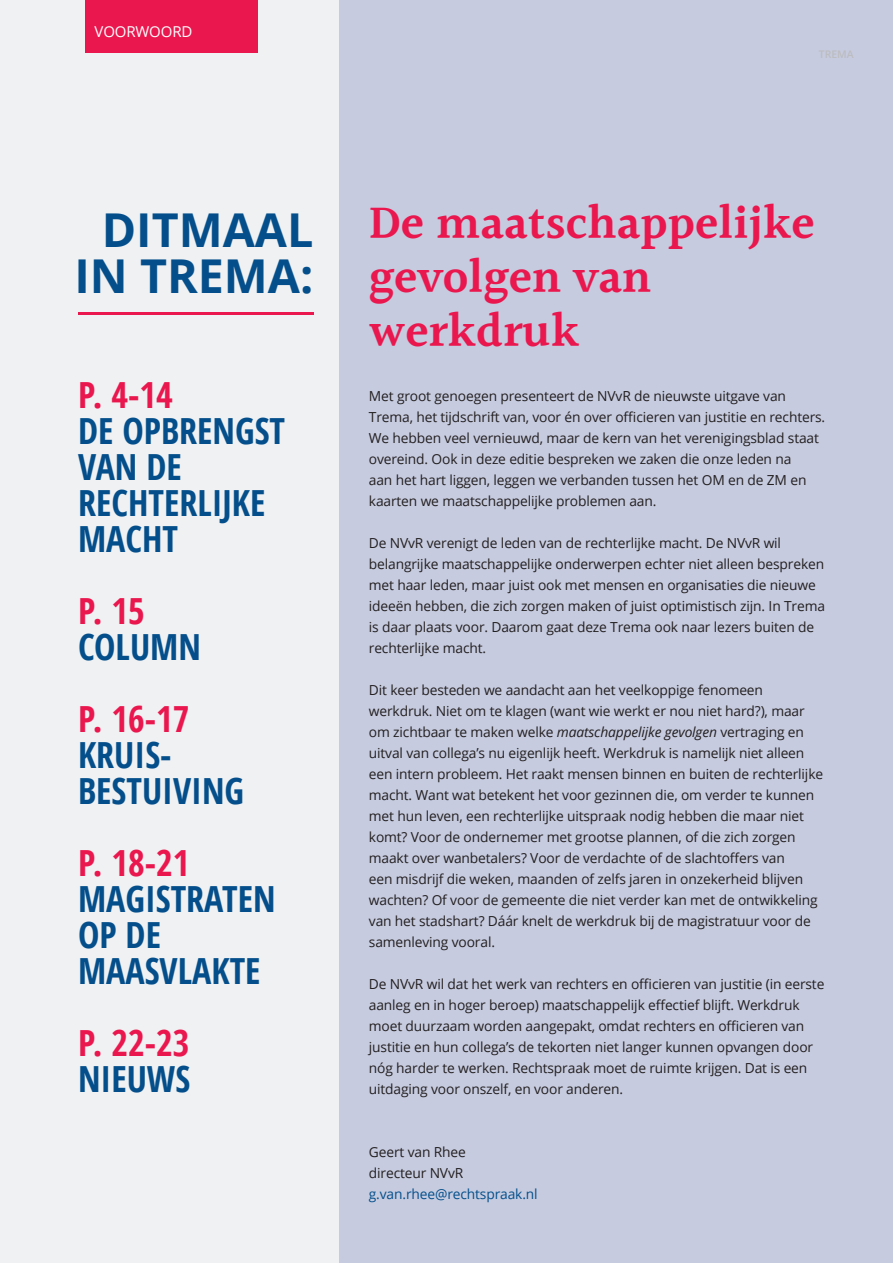
<style>
.page{position:relative;width:893px;height:1263px;background:#c6cbdf}
.page>*{position:absolute;margin:0;border:0;box-sizing:border-box;transform-origin:0 0}
.t1{font:600 48px/54px "Halant";color:#e9174e}
.t2{font:700 46.65px "Open Sans";color:#044f8b}
.t3{font:700 condensed 36px/36px "Open Sans";color:#044f8b}
.t4{font:700 condensed 36px "Open Sans";color:#e9174e}
.LABOUR{font:15px "Open Sans";letter-spacing:-.01em;color:#fff}
.LABOUR-2{font:13.8px/21px "Open Sans";letter-spacing:-.01em;color:#231f20}
.LABOUR-3{font:13.8px "Open Sans";letter-spacing:-.01em;color:#044f8b}
.t5{font:600 10.5px "Open Sans";color:#bcbdc0}
.s1{font-style:italic}
</style>
<div class="page">
<div style="left:0;top:0;width:338px;height:1263px;background:#f0f1f2"></div>
<div style="left:85px;top:0;width:172px;height:52px;background:#e9174e"></div>
<hr style="left:78px;top:313px;width:235px;height:2px;background:#e9174e">
<p class="LABOUR" style="left:95px;top:21px;width:99px">VOORWOORD</p>
<p class="t5" style="left:819px;top:47px;width:37px">TREMA</p>
<p class="t2" style="left:102px;top:197px;width:213px">DITMAAL</p>
<p class="t2" style="left:74px;top:243px;width:240px">IN TREMA:</p>
<p class="t4" style="left:78px;top:369px;width:96px">P. 4-14</p>
<p class="t3" style="left:78px;top:412px;width:209px">DE OPBRENGST<br>VAN DE</p>
<p class="t3" style="left:78px;top:484px;width:189px">RECHTERLIJKE<br>MACHT</p>
<p class="t4" style="left:78px;top:585px;width:68px">P. 15</p>
<p class="t3" style="left:78px;top:628px;width:125px">COLUMN</p>
<p class="t4" style="left:78px;top:693px;width:113px">P. 16-17</p>
<p class="t3" style="left:78px;top:736px;width:95px">KRUIS-</p>
<p class="t3" style="left:78px;top:772px;width:168px">BESTUIVING</p>
<p class="t4" style="left:78px;top:837px;width:113px">P. 18-21</p>
<p class="t3" style="left:78px;top:880px;width:199px">MAGISTRATEN</p>
<p class="t3" style="left:78px;top:916px;width:84px">OP DE</p>
<p class="t3" style="left:78px;top:952px;width:184px">MAASVLAKTE</p>
<p class="t4" style="left:78px;top:1017px;width:113px">P. 22-23</p>
<p class="t3" style="left:78px;top:1060px;width:114px">NIEUWS</p>
<p class="t1" style="left:369px;top:199px;width:448px">De maatschappelijke gevolgen van werkdruk</p>
<p class="LABOUR-2" style="left:369px;top:385px;width:458px">Met groot genoegen presenteert de NVvR de nieuwste uitgave van Trema, het tijdschrift van, voor én over officieren van justitie en rechters.<br>We hebben veel vernieuwd, maar de kern van het verenigingsblad staat overeind. Ook in deze editie bespreken we zaken die onze leden na<br>aan het hart liggen, leggen we verbanden tussen het OM en de ZM en kaarten we maatschappelijke problemen aan.</p>
<p class="LABOUR-2" style="left:369px;top:532px;width:458px">De NVvR verenigt de leden van de rechterlijke macht. De NVvR wil belangrijke maatschappelijke onderwerpen echter niet alleen bespreken met haar leden, maar juist ook met mensen en organisaties die nieuwe ideeën hebben, die zich zorgen maken of juist optimistisch zijn. In Trema is daar plaats voor. Daarom gaat deze Trema ook naar lezers buiten de rechterlijke macht.</p>
<p class="LABOUR-2" style="left:369px;top:679px;width:456px">Dit keer besteden we aandacht aan het veelkoppige fenomeen werkdruk. Niet om te klagen (want wie werkt er nou niet hard?), maar om zichtbaar te maken welke <span class="s1">maatschappelijke gevolgen</span> vertraging en uitval van collega’s nu eigenlijk heeft. Werkdruk is namelijk niet alleen een intern probleem. Het raakt mensen binnen en buiten de rechterlijke macht. Want wat betekent het voor gezinnen die, om verder te kunnen met hun leven, een rechterlijke uitspraak nodig hebben die maar niet komt? Voor de ondernemer met grootse plannen, of die zich zorgen maakt over wanbetalers? Voor de verdachte of de slachtoffers van<br>een misdrijf die weken, maanden of zelfs jaren in onzekerheid blijven wachten? Of voor de gemeente die niet verder kan met de ontwikkeling van het stadshart? Dáár knelt de werkdruk bij de magistratuur voor de samenleving vooral.</p>
<p class="LABOUR-2" style="left:369px;top:973px;width:457px">De NVvR wil dat het werk van rechters en officieren van justitie (in eerste aanleg en in hoger beroep) maatschappelijk effectief blijft. Werkdruk moet duurzaam worden aangepakt, omdat rechters en officieren van justitie en hun collega’s de tekorten niet langer kunnen opvangen door nóg harder te werken. Rechtspraak moet de ruimte krijgen. Dat is een uitdaging voor onszelf, en voor anderen.</p>
<p class="LABOUR-2" style="left:369px;top:1141px;width:98px">Geert van Rhee</p>
<p class="LABOUR-2" style="left:369px;top:1162px;width:96px">directeur NVvR</p>
<p class="LABOUR-3" style="left:369px;top:1185px;width:170px">g.van.rhee@rechtspraak.nl</p>
</div>
